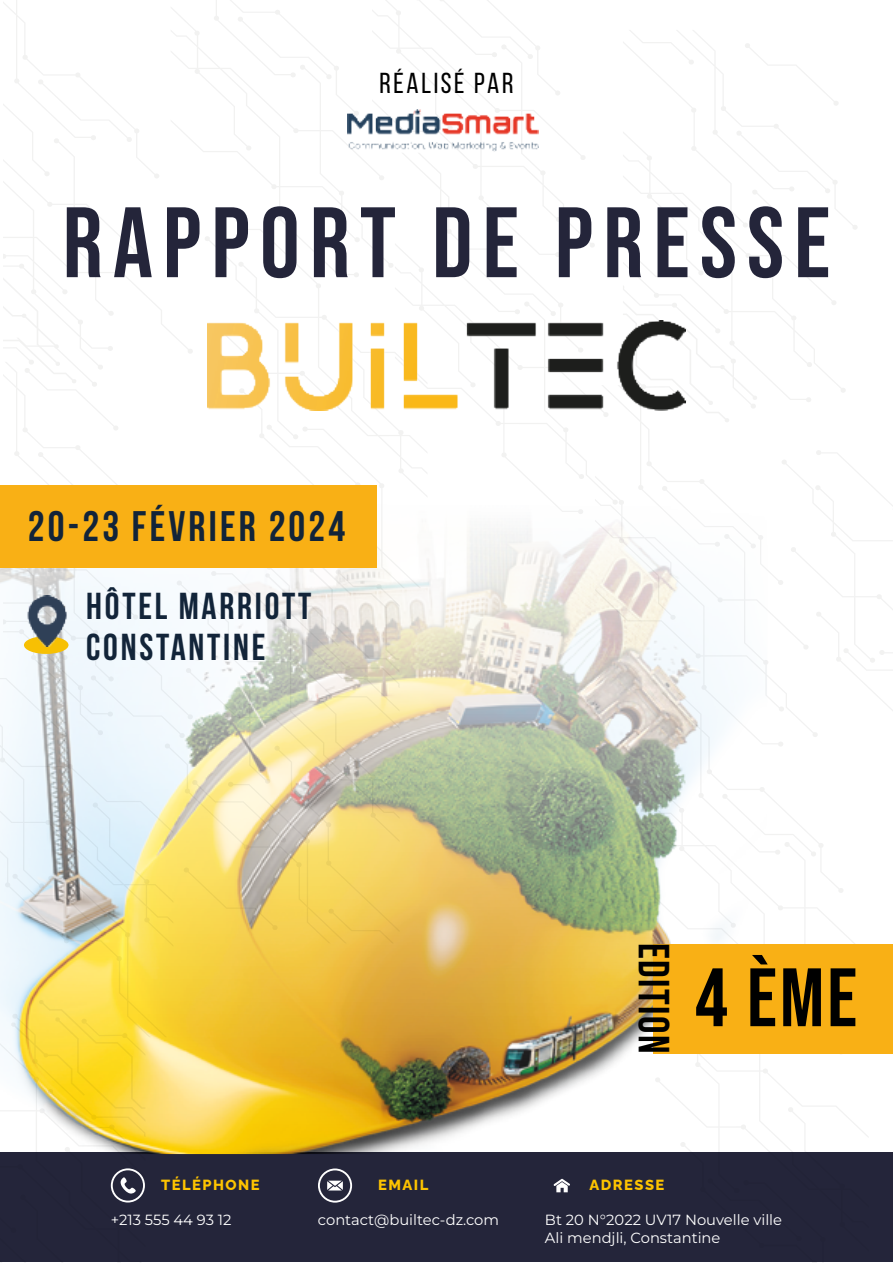
<style>
.page{position:relative;width:893px;height:1263px;background:#fff}
.page>*{position:absolute;margin:0;border:0;box-sizing:border-box;transform-origin:0 0}
.t1{font:99.75px "Bebas Neue";letter-spacing:.1em;color:#24253a}
.t2{font:82.65px "Bebas Neue";color:#000}
.t3{font:43.35px "Bebas Neue";letter-spacing:.035em;color:#000}
.t4{font:700 42.75px "Bebas Neue";letter-spacing:.075em;color:#122439}
.t5{font:700 37.5px/40.5px "Bebas Neue";letter-spacing:.075em;color:#122439}
.t6{font:28.95px "Bebas Neue";letter-spacing:.09em;color:#000}
.t7{font:14.7px/17.7px "Montserrat";color:#fff}
.t8{font:800 14.7px "Raleway";letter-spacing:.1em;color:#fdc300}
</style>
<div class="page">
<div style="left:0;top:1152px;width:893px;height:110px;background:#24253a"></div>
<img style="left:584px;top:532px;width:71px;height:549px">
<svg style="left:595px;top:520px;width:6px;height:227px"></svg>
<svg style="left:655px;top:893px;width:223px;height:161px"></svg>
<svg style="left:645px;top:980px;width:224px;height:162px"></svg>
<svg style="left:601px;top:262px;width:292px;height:631px"></svg>
<svg style="left:623px;top:30px;width:234px;height:200px"></svg>
<img style="left:584px;top:320px;width:101px;height:90px">
<div style="left:653px;top:944px;width:240px;height:109px;background:#f9b015"></div>
<img style="left:0;top:0;width:584px;height:1203px">
<h3 class="t6" style="left:380px;top:67px;width:135px">RÉALISÉ PAR</h3>
<h1 class="t1" style="left:63px;top:186px;width:769px">RAPPORT DE PRESSE</h1>
<h3 class="t4" style="left:28px;top:503px;width:319px">20-23 FÉVRIER 2024</h3>
<h3 class="t5" style="left:86px;top:585px;width:227px">HÔTEL MARRIOTT<br>CONSTANTINE</h3>
<p class="t8" style="left:161px;top:1173px;width:100px">TÉLÉPHONE</p>
<p class="t7" style="left:111px;top:1211px;width:122px">+213 555 44 93 12</p>
<h3 class="t3" style="left:678px;top:943px;width:112px;rotate:90deg">EDITION</h3>
<h2 class="t2" style="left:695px;top:951px;width:164px">4 ÈME</h2>
<p class="t8" style="left:378px;top:1173px;width:52px">EMAIL</p>
<p class="t7" style="left:318px;top:1211px;width:183px">contact@builtec-dz.com</p>
<p class="t8" style="left:590px;top:1173px;width:76px">ADRESSE</p>
<p class="t7" style="left:545px;top:1211px;width:239px">Bt 20 N°2022 UV17 Nouvelle ville<br>Ali mendjli, Constantine</p>
</div>
